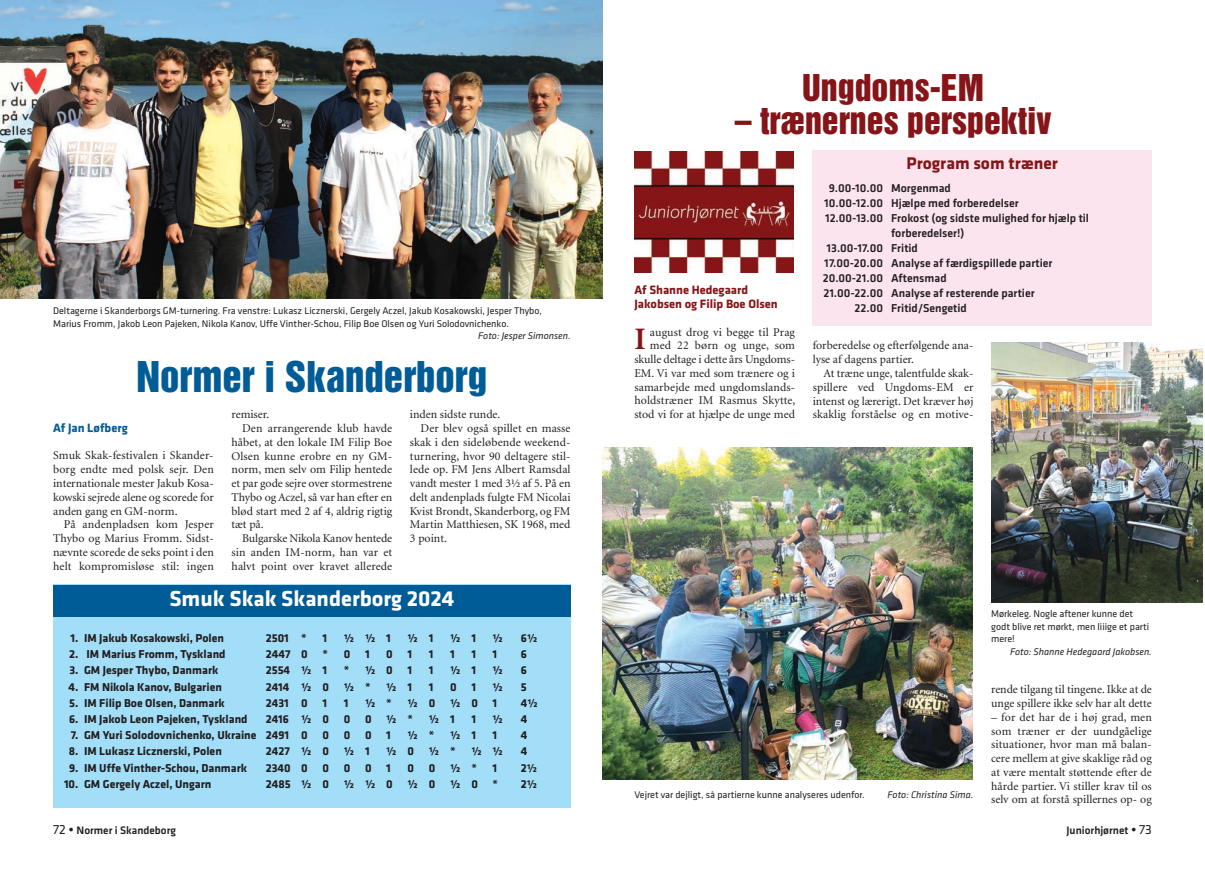
<style>
.page{position:relative;width:1205px;height:886px;background:#fff}
.page>*{position:absolute;margin:0;border:0;box-sizing:border-box;transform-origin:0 0}
.t1{font:38.75px "Helvetica Inserat";color:#005c96}
.t2{font:33.75px "Helvetica Inserat";color:#851518}
.t3{font:700 31.25px "Minion";color:#851518}
.t4{font:700 22.5px "Klavika";color:#fff}
.t5{font:700 17.5px "Klavika";color:#851518}
.t6{font:700 12.5px/13.8px "Klavika";color:#851518}
.t7{font:700 12.5px "Klavika";color:#005c96}
.t8{font:11.88px/13.8px "Minion";color:#231f20;text-align:justify}
.t9{font:700 11.88px "Klavika";color:#231f20}
.t10{font:500 11.88px "Klavika";color:#231f20}
.t11{font:500 11.25px "Klavika";color:#231f20}
.t12{font:10px/12.5px "Klavika";color:#231f20}
.t13{font:italic 10px "Klavika";color:#231f20}
.s1{font-weight:400;font-size:13.75px}
.s2{font-weight:700;font-size:13.75px}
</style>
<div class="page">
<img style="left:602px;top:447px;width:370px;height:333px">
<div style="left:813px;top:150px;width:339px;height:175px;background:#fce4ee"></div>
<img style="left:991px;top:342px;width:211px;height:260px">
<img style="left:634px;top:151px;width:159px;height:122px">
<img style="left:0;top:0;width:602px;height:298px">
<div style="left:53px;top:585px;width:517px;height:223px;background:#a2def8"></div>
<div style="left:53px;top:585px;width:517px;height:31px;background:#005c96"></div>
<p class="t12" style="left:53px;top:306px;width:490px">Deltagerne i Skanderborgs GM-turnering. Fra venstre: Lukasz Licznerski, Gergely Aczel, Jakub Kosakowski, Jesper Thybo,<br>Marius Fromm, Jakob Leon Pajeken, Nikola Kanov, Uffe Vinther-Schou, Filip Boe Olsen og Yuri Solodovnichenko.</p>
<p class="t13" style="left:478px;top:333px;width:94px">Foto: Jesper Simonsen.</p>
<h1 class="t1" style="left:137px;top:361px;width:352px">Normer i Skanderborg</h1>
<p class="t7" style="left:53px;top:424px;width:76px">Af Jan Løfberg</p>
<p class="t8" style="left:53px;top:450px;width:162px">Smuk Skak-festivalen i Skander&shy;borg endte med polsk sejr. Den internationale mester Jakub Kosa&shy;kowski sejrede alene og scorede for anden gang en GM-norm.</p>
<p class="t8" style="left:53px;top:518px;width:162px;text-indent:11px">På andenpladsen kom Jesper Thybo og Marius Fromm. Sidst&shy;nævnte scorede de seks point i den helt kompromisløse stil: ingen</p>
<p class="t8" style="left:231px;top:408px;width:39px">remiser.</p>
<p class="t8" style="left:242px;top:422px;width:152px">Den arrangerende klub havde</p>
<p class="t8" style="left:231px;top:436px;width:162px">håbet, at den lokale IM Filip Boe</p>
<p class="t8" style="left:231px;top:450px;width:162px">Olsen kunne erobre en ny GM-</p>
<p class="t8" style="left:231px;top:463px;width:162px">norm, men selv om Filip hentede</p>
<p class="t8" style="left:231px;top:477px;width:162px">et par gode sejre over stormestrene</p>
<p class="t8" style="left:231px;top:491px;width:162px">Thybo og Aczel, så var han efter en</p>
<p class="t8" style="left:231px;top:505px;width:162px">blød start med 2 af 4, aldrig rigtig</p>
<p class="t8" style="left:231px;top:518px;width:34px">tæt på.</p>
<p class="t8" style="left:242px;top:532px;width:151px">Bulgarske Nikola Kanov hentede</p>
<p class="t8" style="left:231px;top:546px;width:162px">sin anden IM-norm, han var et</p>
<p class="t8" style="left:231px;top:560px;width:162px">halvt point over kravet allerede</p>
<p class="t8" style="left:410px;top:408px;width:92px">inden sidste runde.</p>
<p class="t8" style="left:420px;top:422px;width:152px">Der blev også spillet en masse</p>
<p class="t8" style="left:410px;top:436px;width:162px">skak i den sideløbende weekend-</p>
<p class="t8" style="left:410px;top:450px;width:162px">turnering, hvor 90 deltagere stil-</p>
<p class="t8" style="left:410px;top:463px;width:162px">lede op. FM Jens Albert Ramsdal</p>
<p class="t8" style="left:410px;top:477px;width:162px">vandt mester 1 med 3½ af 5. På en</p>
<p class="t8" style="left:410px;top:491px;width:162px">delt andenplads fulgte FM Nicolai</p>
<p class="t8" style="left:410px;top:505px;width:162px">Kvist Brondt, Skanderborg, og FM</p>
<p class="t8" style="left:410px;top:518px;width:162px">Martin Matthiesen, SK 1968, med</p>
<p class="t8" style="left:410px;top:532px;width:38px">3 point.</p>
<h3 class="t4" style="left:169px;top:591px;width:286px">Smuk Skak Skanderborg 2024</h3>
<p class="t9" style="left:71px;top:634px;width:155px">1. IM Jakub Kosakowski, Polen</p>
<p class="t9" style="left:266px;top:634px;width:42px">2501 *</p>
<p class="t9" style="left:322px;top:634px;width:6px">1</p>
<p class="t9" style="left:344px;top:634px;width:49px">½ ½ 1</p>
<p class="t9" style="left:407px;top:634px;width:27px">½ 1</p>
<p class="t9" style="left:450px;top:634px;width:27px">½ 1</p>
<p class="t9" style="left:492px;top:634px;width:12px">½</p>
<p class="t9" style="left:521px;top:634px;width:18px">6½</p>
<p class="t9" style="left:69px;top:650px;width:158px">2. IM Marius Fromm, Tyskland</p>
<p class="t9" style="left:266px;top:650px;width:64px">2447 0 *</p>
<p class="t9" style="left:344px;top:650px;width:27px">0 1</p>
<p class="t9" style="left:386px;top:650px;width:27px">0 1</p>
<p class="t9" style="left:429px;top:650px;width:6px">1</p>
<p class="t9" style="left:450px;top:650px;width:6px">1</p>
<p class="t9" style="left:471px;top:650px;width:6px">1</p>
<p class="t9" style="left:492px;top:650px;width:6px">1</p>
<p class="t9" style="left:521px;top:650px;width:8px">6</p>
<p class="t9" style="left:69px;top:666px;width:150px">3. GM Jesper Thybo, Danmark</p>
<p class="t9" style="left:266px;top:666px;width:63px">2554 ½ 1</p>
<p class="t9" style="left:344px;top:666px;width:70px">* ½ 0 1</p>
<p class="t9" style="left:429px;top:666px;width:6px">1</p>
<p class="t9" style="left:450px;top:666px;width:27px">½ 1</p>
<p class="t9" style="left:492px;top:666px;width:12px">½</p>
<p class="t9" style="left:521px;top:666px;width:8px">6</p>
<p class="t9" style="left:69px;top:682px;width:155px">4. FM Nikola Kanov, Bulgarien</p>
<p class="t9" style="left:266px;top:682px;width:106px">2414 ½ 0 ½ *</p>
<p class="t9" style="left:386px;top:682px;width:27px">½ 1</p>
<p class="t9" style="left:429px;top:682px;width:6px">1</p>
<p class="t9" style="left:450px;top:682px;width:27px">0 1</p>
<p class="t9" style="left:492px;top:682px;width:12px">½</p>
<p class="t9" style="left:521px;top:682px;width:7px">5</p>
<p class="t9" style="left:69px;top:699px;width:157px">5. IM Filip Boe Olsen, Danmark</p>
<p class="t9" style="left:266px;top:699px;width:63px">2431 0 1</p>
<p class="t9" style="left:344px;top:699px;width:6px">1</p>
<p class="t9" style="left:365px;top:699px;width:28px">½ *</p>
<p class="t9" style="left:407px;top:699px;width:91px">½ 0 ½ 0 1</p>
<p class="t9" style="left:521px;top:699px;width:19px">4½</p>
<p class="t9" style="left:69px;top:715px;width:180px">6. IM Jakob Leon Pajeken, Tyskland</p>
<p class="t9" style="left:266px;top:715px;width:149px">2416 ½ 0 0 0 ½ *</p>
<p class="t9" style="left:429px;top:715px;width:27px">½ 1</p>
<p class="t9" style="left:471px;top:715px;width:6px">1</p>
<p class="t9" style="left:492px;top:715px;width:12px">½</p>
<p class="t9" style="left:521px;top:715px;width:8px">4</p>
<p class="t9" style="left:71px;top:731px;width:322px">7. GM Yuri Solodovnichenko, Ukraine 2491 0 0 0 0 1</p>
<p class="t9" style="left:407px;top:731px;width:28px">½ *</p>
<p class="t9" style="left:450px;top:731px;width:27px">½ 1</p>
<p class="t9" style="left:492px;top:731px;width:6px">1</p>
<p class="t9" style="left:521px;top:731px;width:8px">4</p>
<p class="t9" style="left:69px;top:747px;width:155px">8. IM Lukasz Licznerski, Polen</p>
<p class="t9" style="left:266px;top:747px;width:105px">2427 ½ 0 ½ 1</p>
<p class="t9" style="left:386px;top:747px;width:71px">½ 0 ½ *</p>
<p class="t9" style="left:471px;top:747px;width:33px">½ ½</p>
<p class="t9" style="left:521px;top:747px;width:8px">4</p>
<p class="t9" style="left:69px;top:764px;width:179px">9. IM Uffe Vinther-Schou, Danmark</p>
<p class="t9" style="left:266px;top:764px;width:127px">2340 0 0 0 0 1</p>
<p class="t9" style="left:407px;top:764px;width:71px">0 0 ½ *</p>
<p class="t9" style="left:492px;top:764px;width:6px">1</p>
<p class="t9" style="left:521px;top:764px;width:18px">2½</p>
<p class="t9" style="left:64px;top:780px;width:149px">10. GM Gergely Aczel, Ungarn</p>
<p class="t9" style="left:266px;top:780px;width:234px">2485 ½ 0 ½ ½ 0 ½ 0 ½ 0 *</p>
<p class="t9" style="left:521px;top:780px;width:18px">2½</p>
<h2 class="t2" style="left:802px;top:74px;width:183px">Ungdoms-EM</h2>
<h2 class="t2" style="left:735px;top:107px;width:318px">– trænernes perspektiv</h2>
<p class="t6" style="left:634px;top:285px;width:145px">Af Shanne Hedegaard<br>Jakobsen og Filip Boe Olsen</p>
<h3 class="t3" style="left:634px;top:327px;width:13px">I</h3>
<p class="t8" style="left:634px;top:326px;width:162px;text-align:right">august drog vi begge til Prag med 22 børn og unge, som skulle deltage i dette års Ungdoms-<br>EM. Vi var med som trænere og i samarbejde med ungdomslands&shy;holdstræner IM Rasmus Skytte, stod vi for at hjælpe de unge med</p>
<h3 class="t5" style="left:906px;top:158px;width:153px">Program som træner</h3>
<p class="t10" style="left:829px;top:184px;width:124px">9.00-10.00 Morgenmad</p>
<p class="t10" style="left:824px;top:199px;width:196px">10.00-12.00 Hjælpe med forberedelser</p>
<p class="t10" style="left:825px;top:214px;width:265px">12.00-13.00 Frokost (og sidste mulighed for hjælp til</p>
<p class="t10" style="left:891px;top:229px;width:75px">forberedelser!)</p>
<p class="t10" style="left:826px;top:244px;width:93px">13.00-17.00 Fritid</p>
<p class="t10" style="left:824px;top:259px;width:230px">17.00-20.00 Analyse af færdigspillede partier</p>
<p class="t10" style="left:823px;top:274px;width:125px">20.00-21.00 Aftensmad</p>
<p class="t10" style="left:823px;top:289px;width:213px">21.00-22.00 Analyse af resterende partier</p>
<p class="t10" style="left:854px;top:304px;width:114px">22.00 Fritid/Sengetid</p>
<p class="t8" style="left:813px;top:340px;width:162px">forberedelse og efterfølgende ana&shy;lyse af dagens partier.</p>
<p class="t8" style="left:813px;top:367px;width:162px;text-indent:11px">At træne unge, talentfulde skak&shy;spillere ved Ungdoms-EM er intenst og lærerigt. Det kræver høj skaklig forståelse og en motive-</p>
<p class="t12" style="left:991px;top:608px;width:160px">Mørkeleg. Nogle aftener kunne det godt blive ret mørkt, men liiige et parti mere!</p>
<p class="t13" style="left:1010px;top:648px;width:143px">Foto: Shanne Hedegaard Jakobsen.</p>
<p class="t12" style="left:634px;top:789px;width:232px">Vejret var dejligt, så partierne kunne analyseres udenfor.</p>
<p class="t13" style="left:887px;top:791px;width:87px">Foto: Christina Sima.</p>
<p class="t8" style="left:991px;top:683px;width:162px">rende tilgang til tingene. Ikke at de unge spillere ikke selv har alt dette</p>
<p class="t8" style="left:991px;top:711px;width:162px">– for det har de i høj grad, men som træner er der uundgåelige situationer, hvor man må balan&shy;cere mellem at give skaklige råd og at være mentalt støttende efter de hårde partier. Vi stiller krav til os selv om at forstå spillernes op- og</p>
<p class="t11" style="left:53px;top:826px;width:124px"><span class="s1">72</span> <span class="s2">•</span> Normer i Skandeborg</p>
<p class="t11" style="left:1066px;top:826px;width:87px">Juniorhjørnet <span class="s2">•</span> <span class="s1">73</span></p>
</div>
